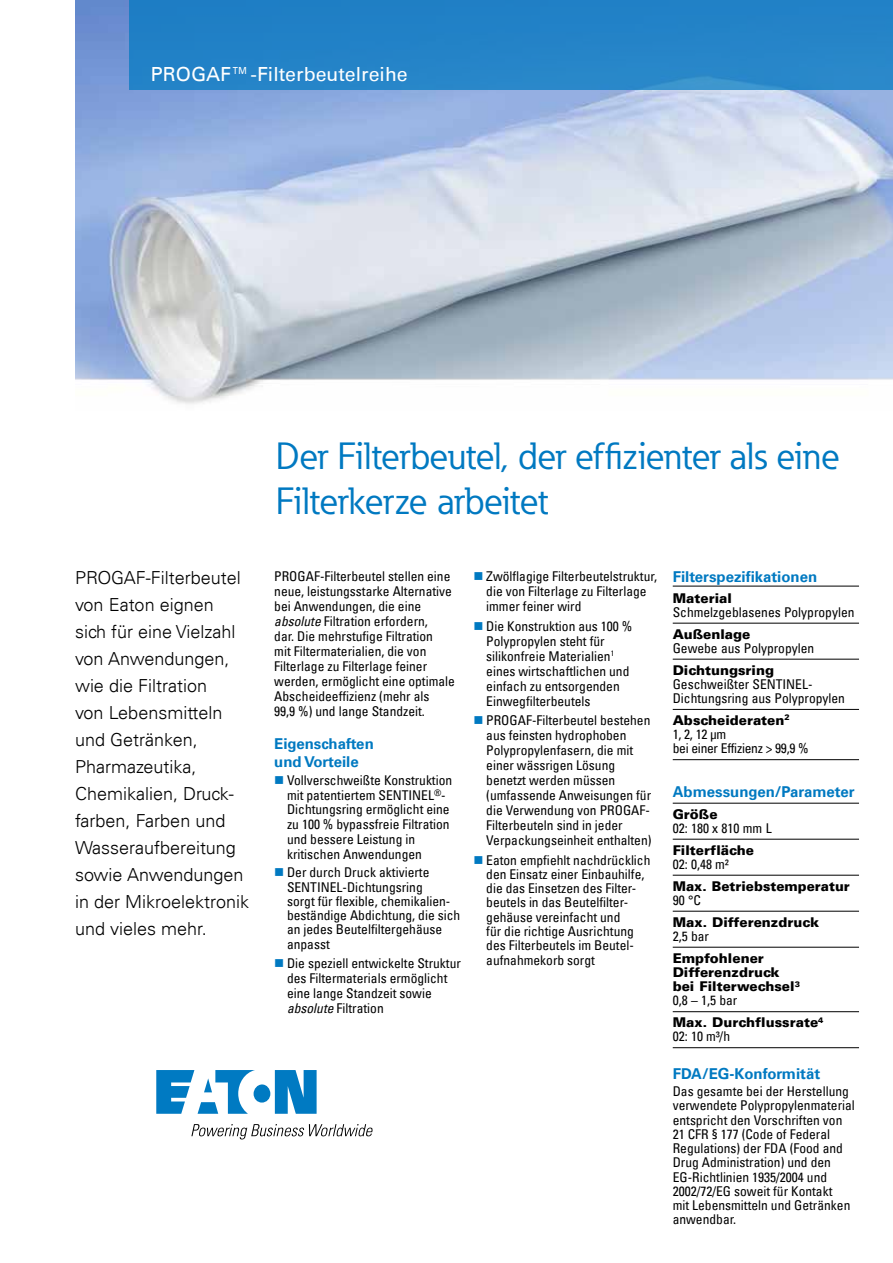
<style>
.page{position:relative;width:893px;height:1263px;background:#fff}
.page>*{position:absolute;margin:0;border:0;box-sizing:border-box;transform-origin:0 0}
.t1{font:37.5px/45px "Eaton";letter-spacing:-.01em;color:#0079c1}
.t2{font:19.5px "Univers LT";color:#fff}
.t3{font:300 18px/27px "Univers LT";color:#000}
.t4{font:700 15px/18px "Univers LT";color:#0079c1}
.t5{font:condensed 13.5px/15px "Univers LT";color:#000}
.t6{font:900 13.5px/14.2px "Univers LT";color:#000}
.t7{font:condensed 13.5px/14.2px "Univers LT";letter-spacing:-.02em;color:#000}
.s1{font-style:italic}
.s2{font-weight:900;font-stretch:normal}
.s3{font-weight:400;font-stretch:condensed}
</style>
<div class="page">
<svg style="left:156px;top:1070px;width:161px;height:44px"></svg>
<svg style="left:191px;top:1124px;width:182px;height:15px"></svg>
<img style="left:75px;top:0;width:818px;height:404px">
<hr style="left:673px;top:586px;width:186px;height:1px;background:#000">
<hr style="left:673px;top:623px;width:186px;height:1px;background:#000">
<hr style="left:673px;top:659px;width:186px;height:1px;background:#000">
<hr style="left:673px;top:709px;width:186px;height:1px;background:#000">
<hr style="left:673px;top:759px;width:186px;height:1px;background:#000">
<hr style="left:673px;top:803px;width:186px;height:1px;background:#000">
<hr style="left:673px;top:839px;width:186px;height:1px;background:#000">
<hr style="left:673px;top:875px;width:186px;height:1px;background:#000">
<hr style="left:673px;top:911px;width:186px;height:1px;background:#000">
<hr style="left:673px;top:947px;width:186px;height:1px;background:#000">
<hr style="left:673px;top:1011px;width:186px;height:1px;background:#000">
<hr style="left:673px;top:1047px;width:186px;height:1px;background:#000">
<div style="left:129px;top:0;width:764px;height:90px;background:#2382c7"></div>
<h2 class="t2" style="left:151px;top:63px;width:258px">PROGAF™-Filterbeutelreihe</h2>
<p class="t3" style="left:75px;top:564px;width:176px">PROGAF-Filterbeutel von Eaton eignen sich für eine Vielzahl von Anwendungen, wie die Filtration<br>von Lebensmitteln und Getränken,<br>Pharmazeutika,<br>Chemikalien, Druck&shy;farben, Farben und<br>Wasseraufbereitung sowie Anwendungen in der Mikroelektronik und vieles mehr.</p>
<h1 class="t1" style="left:275px;top:434px;width:566px">Der Filterbeutel, der effizienter als eine<br>Filterkerze arbeitet</h1>
<p class="t5" style="left:274px;top:569px;width:182px">PROGAF-Filterbeutel stellen eine neue, leistungsstarke Alternative bei Anwendungen, die eine <span class="s1">absolute</span> Filtration erfordern,<br>dar. Die mehrstufige Filtration<br>mit Filtermaterialien, die von<br>Filterlage zu Filterlage feiner werden, ermöglicht eine optimale<br>Abscheideeffizienz (mehr als<br>99,9 %) und lange Standzeit.</p>
<p class="t4" style="left:274px;top:735px;width:101px">Eigenschaften und Vorteile</p>
<p class="t5" style="left:287px;top:773px;width:167px">Vollverschweißte Konstruktion mit patentiertem SENTINEL<sup>®</sup>-<br>Dichtungsring ermöglicht eine zu 100 % bypassfreie Filtration und bessere Leistung in kritischen Anwendungen</p>
<p class="t5" style="left:287px;top:865px;width:175px;line-height:14.2px">Der durch Druck aktivierte<br>SENTINEL-Dichtungsring<br>sorgt für flexible, chemikalien&shy;beständige Abdichtung, die sich an jedes Beutelfiltergehäuse anpasst</p>
<p class="t5" style="left:287px;top:956px;width:175px">Die speziell entwickelte Struktur des Filtermaterials ermöglicht eine lange Standzeit sowie <span class="s1">absolute</span> Filtration</p>
<p class="t5" style="left:486px;top:569px;width:172px">Zwölflagige Filterbeutelstruktur, die von Filterlage zu Filterlage immer feiner wird</p>
<p class="t5" style="left:486px;top:618px;width:148px">Die Konstruktion aus 100 %<br>Polypropylen steht für silikonfreie Materialien<sup>1 </sup>eines wirtschaftlichen und einfach zu entsorgenden<br>Einwegfilterbeutels</p>
<p class="t5" style="left:486px;top:713px;width:167px">PROGAF-Filterbeutel bestehen aus feinsten hydrophoben<br>Polypropylenfasern, die mit einer wässrigen Lösung benetzt werden müssen (umfassende Anweisungen für die Verwendung von PROGAF-<br>Filterbeuteln sind in jeder<br>Verpackungseinheit enthalten)</p>
<p class="t5" style="left:486px;top:852px;width:166px;line-height:14.4px">Eaton empfiehlt nachdrücklich den Einsatz einer Einbauhilfe, die das Einsetzen des Filter&shy;beutels in das Beutelfilter&shy;gehäuse vereinfacht und<br>für die richtige Ausrichtung des Filterbeutels im Beutel&shy;aufnahmekorb sorgt</p>
<p class="t4" style="left:673px;top:568px;width:146px">Filterspezifikationen</p>
<p class="t6" style="left:673px;top:590px;width:61px">Material</p>
<p class="t5" style="left:673px;top:604px;width:183px">Schmelzgeblasenes Polypropylen</p>
<p class="t6" style="left:673px;top:626px;width:79px">Außenlage</p>
<p class="t5" style="left:673px;top:640px;width:143px">Gewebe aus Polypropylen</p>
<p class="t6" style="left:673px;top:662px;width:103px">Dichtungsring</p>
<p class="t5" style="left:673px;top:677px;width:174px;line-height:14.2px">Geschweißter SENTINEL-<br>Dichtungsring aus Polypropylen</p>
<p class="t7" style="left:673px;top:713px;width:137px"><span class="s2">Abscheideraten</span><sup>2<br></sup>1, 2, 12 µm<br>bei einer Effizienz &gt; 99,9 %</p>
<p class="t4" style="left:673px;top:783px;width:183px">Abmessungen/Parameter</p>
<p class="t6" style="left:673px;top:806px;width:46px">Größe</p>
<p class="t5" style="left:673px;top:820px;width:100px">02: 180 x 810 mm L</p>
<p class="t6" style="left:673px;top:842px;width:83px">Filterfläche</p>
<p class="t5" style="left:673px;top:856px;width:57px">02: 0,48 m²</p>
<p class="t6" style="left:673px;top:878px;width:179px">Max. Betriebstemperatur</p>
<p class="t5" style="left:673px;top:892px;width:30px">90 °C</p>
<p class="t6" style="left:673px;top:914px;width:148px">Max. Differenzdruck</p>
<p class="t5" style="left:673px;top:928px;width:38px">2,5 bar</p>
<p class="t6" style="left:673px;top:950px;width:129px">Empfohlener<br>Differenzdruck bei Filterwechsel<sup>3<br></sup><span class="s3">0,8 – 1,5 bar</span></p>
<p class="t6" style="left:673px;top:1015px;width:152px">Max. Durchflussrate<sup>4<br></sup><span class="s3">02: 10 m³/h</span></p>
<p class="t4" style="left:673px;top:1065px;width:149px">FDA/EG-Konformität</p>
<p class="t5" style="left:673px;top:1084px;width:184px;line-height:14.2px">Das gesamte bei der Herstellung verwendete Polypropylenmaterial entspricht den Vorschriften von<br>21 CFR § 177 (Code of Federal<br>Regulations) der FDA (Food and<br>Drug Administration) und den<br>EG-Richtlinien 1935/2004 und<br>2002/72/EG soweit für Kontakt<br>mit Lebensmitteln und Getränken anwendbar.</p>
</div>
